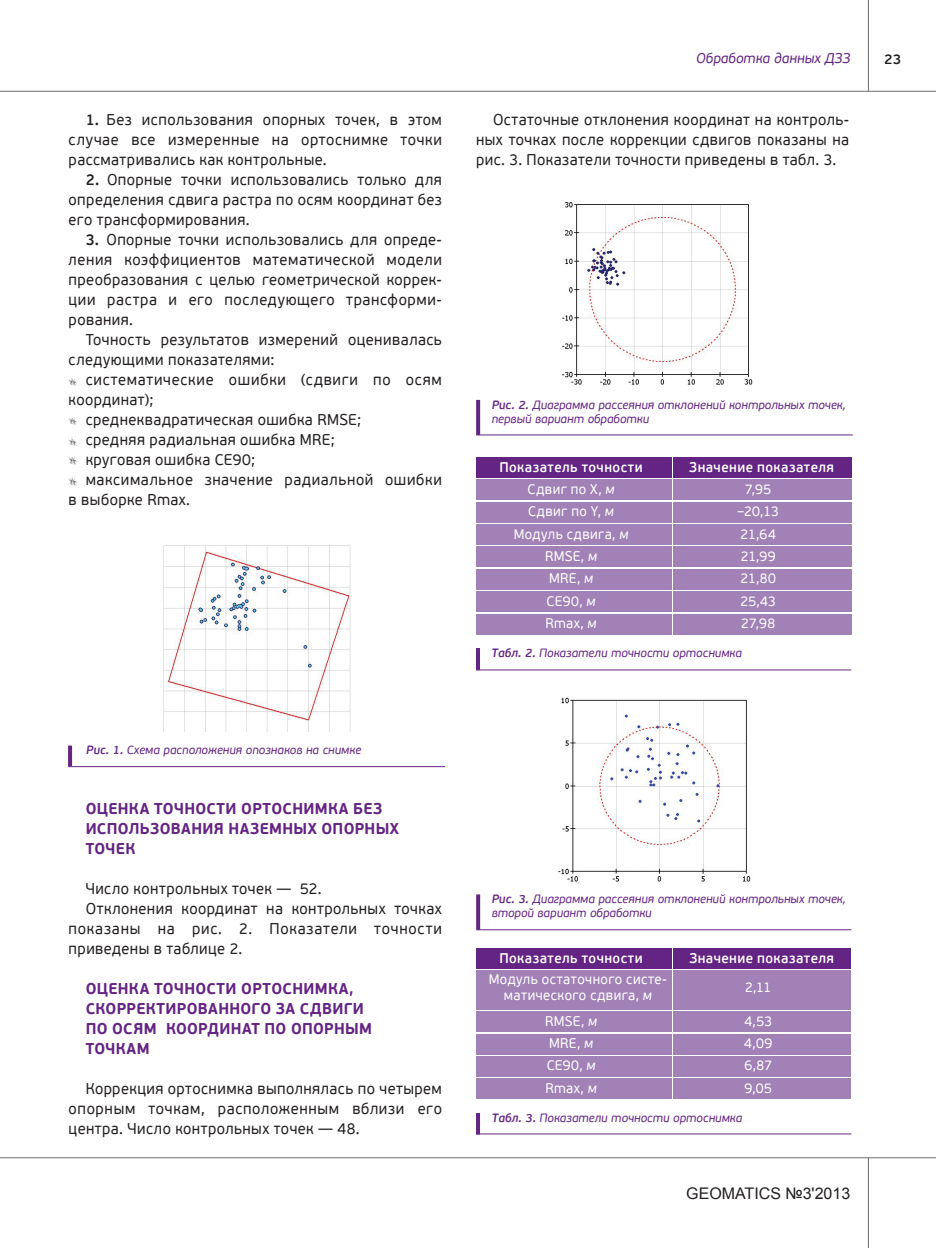
<style>
.page{position:relative;width:936px;height:1248px;background:#fff}
.page>*{position:absolute;margin:0;border:0;box-sizing:border-box;transform-origin:0 0}
.t1{font:16px "Arial";color:#231f20}
.tekst{font:15.6px/20px "PF Beau Sans Pro";letter-spacing:.03em;color:#231f20;text-align:justify;scale:.95 1}
.tekst-2{font:700 15.6px "PF Beau Sans Pro";letter-spacing:.02em;color:#642483;scale:.95 1}
.tekst-3{font:15.6px/20px "PF Beau Sans Pro";letter-spacing:.05em;color:#231f20;scale:.95 1}
.tekst-4{font:14px/16px "PF Beau Sans Pro";letter-spacing:.03em;color:#fff;text-align:center;scale:.95 1}
.tekst-5{font:600 14px "PF Beau Sans Pro";letter-spacing:.035em;color:#fff;scale:.95 1}
.t2{font:italic 14px "PF Beau Sans Pro";color:#642483}
.t3{font:600 14px "PF Beau Sans Pro";color:#231f20}
.t4{font:italic 12px/14px "PF Beau Sans Pro";color:#642483}
.s1{font-weight:600}
.s2{font-style:italic}
</style>
<div class="page">
<hr style="left:0;top:91px;width:935px;height:1px;background:#6c6d70">
<hr style="left:0;top:1157px;width:935px;height:1px;background:#6c6d70">
<hr style="left:867px;top:0;width:1px;height:91px;background:#6c6d70">
<hr style="left:867px;top:1157px;width:1px;height:90px;background:#6c6d70">
<svg style="left:69px;top:378px;width:8px;height:7px"></svg>
<svg style="left:69px;top:418px;width:8px;height:7px"></svg>
<svg style="left:69px;top:438px;width:8px;height:7px"></svg>
<svg style="left:69px;top:457px;width:8px;height:7px"></svg>
<svg style="left:69px;top:478px;width:8px;height:7px"></svg>
<img style="left:163px;top:545px;width:188px;height:186px">
<hr style="left:68px;top:766px;width:377px;height:1px;background:#642483">
<svg style="left:68px;top:745px;width:4px;height:21px"></svg>
<img style="left:562px;top:202px;width:191px;height:183px">
<hr style="left:476px;top:434px;width:376px;height:1px;background:#642483">
<svg style="left:476px;top:400px;width:4px;height:35px"></svg>
<div style="left:476px;top:457px;width:195px;height:20px;background:#642483"></div>
<div style="left:476px;top:479px;width:195px;height:21px;background:#a181b6"></div>
<div style="left:476px;top:524px;width:195px;height:20px;background:#a181b6"></div>
<div style="left:476px;top:569px;width:195px;height:20px;background:#a181b6"></div>
<div style="left:476px;top:502px;width:195px;height:20px;background:#a181b6"></div>
<div style="left:476px;top:546px;width:195px;height:21px;background:#a181b6"></div>
<div style="left:476px;top:591px;width:195px;height:20px;background:#a181b6"></div>
<div style="left:476px;top:613px;width:195px;height:21px;background:#a181b6"></div>
<div style="left:673px;top:457px;width:178px;height:20px;background:#642483"></div>
<div style="left:673px;top:479px;width:178px;height:21px;background:#a181b6"></div>
<div style="left:673px;top:524px;width:178px;height:20px;background:#a181b6"></div>
<div style="left:673px;top:569px;width:178px;height:20px;background:#a181b6"></div>
<div style="left:673px;top:502px;width:178px;height:20px;background:#a181b6"></div>
<div style="left:673px;top:546px;width:178px;height:21px;background:#a181b6"></div>
<div style="left:673px;top:591px;width:178px;height:20px;background:#a181b6"></div>
<div style="left:673px;top:613px;width:178px;height:21px;background:#a181b6"></div>
<hr style="left:476px;top:669px;width:375px;height:1px;background:#642483">
<hr style="left:476px;top:648px;width:4px;height:22px;background:#642483">
<img style="left:558px;top:697px;width:193px;height:185px">
<hr style="left:476px;top:929px;width:375px;height:1px;background:#642483">
<svg style="left:476px;top:894px;width:4px;height:35px"></svg>
<div style="left:476px;top:947px;width:195px;height:21px;background:#642483"></div>
<div style="left:476px;top:970px;width:195px;height:39px;background:#a181b6"></div>
<div style="left:476px;top:1011px;width:195px;height:20px;background:#a181b6"></div>
<div style="left:476px;top:1056px;width:195px;height:20px;background:#a181b6"></div>
<div style="left:476px;top:1033px;width:195px;height:21px;background:#a181b6"></div>
<div style="left:476px;top:1078px;width:195px;height:20px;background:#a181b6"></div>
<div style="left:673px;top:947px;width:178px;height:21px;background:#642483"></div>
<div style="left:673px;top:970px;width:178px;height:39px;background:#a181b6"></div>
<div style="left:673px;top:1011px;width:178px;height:20px;background:#a181b6"></div>
<div style="left:673px;top:1056px;width:178px;height:20px;background:#a181b6"></div>
<div style="left:673px;top:1033px;width:178px;height:21px;background:#a181b6"></div>
<div style="left:673px;top:1078px;width:178px;height:20px;background:#a181b6"></div>
<hr style="left:476px;top:1133px;width:375px;height:1px;background:#642483">
<hr style="left:476px;top:1112px;width:4px;height:22px;background:#642483">
<p class="tekst" style="left:69px;top:110px;width:394px;text-indent:17px"><span class="s1">1.</span> Без использования опорных точек, в этом случае все измеренные на ортоснимке точки рассматривались как контрольные.</p>
<p class="tekst" style="left:69px;top:170px;width:394px;text-indent:17px"><span class="s1">2.</span> Опорные точки использовались только для определения сдвига растра по осям координат без его трансформирования.</p>
<p class="tekst" style="left:69px;top:230px;width:394px;text-indent:17px"><span class="s1">3.</span> Опорные точки использовались для опреде&shy;ления коэффициентов математической модели преобразования с целью геометрической коррек&shy;ции растра и его последующего трансформи&shy;рования.</p>
<p class="tekst" style="left:69px;top:330px;width:394px;text-indent:17px">Точность результатов измерений оценивалась следующими показателями:</p>
<p class="tekst-3" style="left:69px;top:370px;width:394px;text-indent:17px">систематические ошибки (сдвиги по осям координат);</p>
<p class="tekst" style="left:86px;top:410px;width:291px">среднеквадратическая ошибка RMSE;</p>
<p class="tekst" style="left:86px;top:430px;width:263px">средняя радиальная ошибка MRE;</p>
<p class="tekst" style="left:86px;top:450px;width:180px">круговая ошибка CE90;</p>
<p class="tekst" style="left:69px;top:470px;width:394px;text-indent:17px">максимальное значение радиальной ошибки в выборке Rmax.</p>
<p class="t4" style="left:86px;top:743px;width:276px"><span class="s1">Рис. 1.</span> Схема расположения опознаков на снимке</p>
<p class="tekst-2" style="left:86px;top:798px;width:314px">ОЦЕНКА ТОЧНОСТИ ОРТОСНИМКА БЕЗ</p>
<p class="tekst-2" style="left:86px;top:818px;width:331px">ИСПОЛЬЗОВАНИЯ НАЗЕМНЫХ ОПОРНЫХ</p>
<p class="tekst-2" style="left:86px;top:838px;width:54px">ТОЧЕК</p>
<p class="tekst" style="left:86px;top:878px;width:250px">Число контрольных точек — 52.</p>
<p class="tekst" style="left:69px;top:898px;width:394px;text-indent:17px">Отклонения координат на контрольных точках показаны на рис. 2. Показатели точности приведены в таблице 2.</p>
<p class="tekst-2" style="left:86px;top:978px;width:283px">ОЦЕНКА ТОЧНОСТИ ОРТОСНИМКА,</p>
<p class="tekst-2" style="left:86px;top:998px;width:294px">СКОРРЕКТИРОВАННОГО ЗА СДВИГИ</p>
<p class="tekst-2" style="left:86px;top:1018px;width:303px">ПО ОСЯМ КООРДИНАТ ПО ОПОРНЫМ</p>
<p class="tekst-2" style="left:86px;top:1038px;width:69px">ТОЧКАМ</p>
<p class="tekst" style="left:69px;top:1078px;width:394px;text-indent:17px">Коррекция ортоснимка выполнялась по четырем опорным точкам, расположенным вблизи его центра. Число контрольных точек — 48.</p>
<p class="t2" style="left:696px;top:50px;width:155px">Обработка данных ДЗЗ</p>
<p class="t3" style="left:884px;top:50px;width:19px">23</p>
<p class="tekst" style="left:476px;top:110px;width:394px;text-indent:17px">Остаточные отклонения координат на контроль&shy;ных точках после коррекции сдвигов показаны на рис. 3. Показатели точности приведены в табл. 3.</p>
<p class="t4" style="left:491px;top:397px;width:355px"><span class="s1">Рис. 2.</span> Диаграмма рассеяния отклонений контрольных точек, первый вариант обработки</p>
<p class="tekst-5" style="left:689px;top:458px;width:154px">Значение показателя</p>
<p class="tekst-4" style="left:745px;top:481px;width:29px">7,95</p>
<p class="tekst-4" style="left:740px;top:526px;width:39px">21,64</p>
<p class="tekst-4" style="left:740px;top:570px;width:39px">21,80</p>
<p class="tekst-5" style="left:499px;top:458px;width:152px">Показатель точности</p>
<p class="tekst-4" style="left:527px;top:481px;width:93px">Сдвиг по X, <span class="s2">м</span></p>
<p class="tekst-4" style="left:513px;top:526px;width:122px">Модуль сдвига, <span class="s2">м</span></p>
<p class="tekst-4" style="left:549px;top:570px;width:48px">MRE, <span class="s2">м</span></p>
<p class="tekst-4" style="left:528px;top:503px;width:92px">Сдвиг по Y, <span class="s2">м</span></p>
<p class="tekst-4" style="left:545px;top:548px;width:56px">RMSE, <span class="s2">м</span></p>
<p class="tekst-4" style="left:546px;top:593px;width:53px">CE90, <span class="s2">м</span></p>
<p class="tekst-4" style="left:545px;top:615px;width:55px">Rmax, <span class="s2">м</span></p>
<p class="tekst-4" style="left:737px;top:503px;width:45px">–20,13</p>
<p class="tekst-4" style="left:740px;top:548px;width:38px">21,99</p>
<p class="tekst-4" style="left:740px;top:593px;width:39px">25,43</p>
<p class="tekst-4" style="left:741px;top:615px;width:37px">27,98</p>
<p class="t4" style="left:491px;top:645px;width:252px"><span class="s1">Табл. 2.</span> Показатели точности ортоснимка</p>
<p class="t4" style="left:491px;top:892px;width:355px"><span class="s1">Рис. 3.</span> Диаграмма рассеяния отклонений контрольных точек, второй вариант обработки</p>
<p class="tekst-5" style="left:689px;top:949px;width:154px">Значение показателя</p>
<p class="tekst-4" style="left:745px;top:978px;width:29px">2,11</p>
<p class="tekst-4" style="left:744px;top:1013px;width:31px">4,53</p>
<p class="tekst-4" style="left:744px;top:1057px;width:31px">6,87</p>
<p class="tekst-5" style="left:499px;top:949px;width:152px">Показатель точности</p>
<p class="tekst-4" style="left:489px;top:971px;width:189px">Модуль остаточного систе&shy;матического сдвига, <span class="s2">м</span></p>
<p class="tekst-4" style="left:545px;top:1013px;width:56px">RMSE, <span class="s2">м</span></p>
<p class="tekst-4" style="left:546px;top:1057px;width:53px">CE90, <span class="s2">м</span></p>
<p class="tekst-4" style="left:549px;top:1035px;width:48px">MRE, <span class="s2">м</span></p>
<p class="tekst-4" style="left:545px;top:1080px;width:55px">Rmax, <span class="s2">м</span></p>
<p class="tekst-4" style="left:744px;top:1035px;width:31px">4,09</p>
<p class="tekst-4" style="left:744px;top:1080px;width:31px">9,05</p>
<p class="t4" style="left:492px;top:1110px;width:252px"><span class="s1">Табл. 3.</span> Показатели точности ортоснимка</p>
<p class="t1" style="left:686px;top:1182px;width:165px">GEOMATICS №3'2013</p>
</div>
